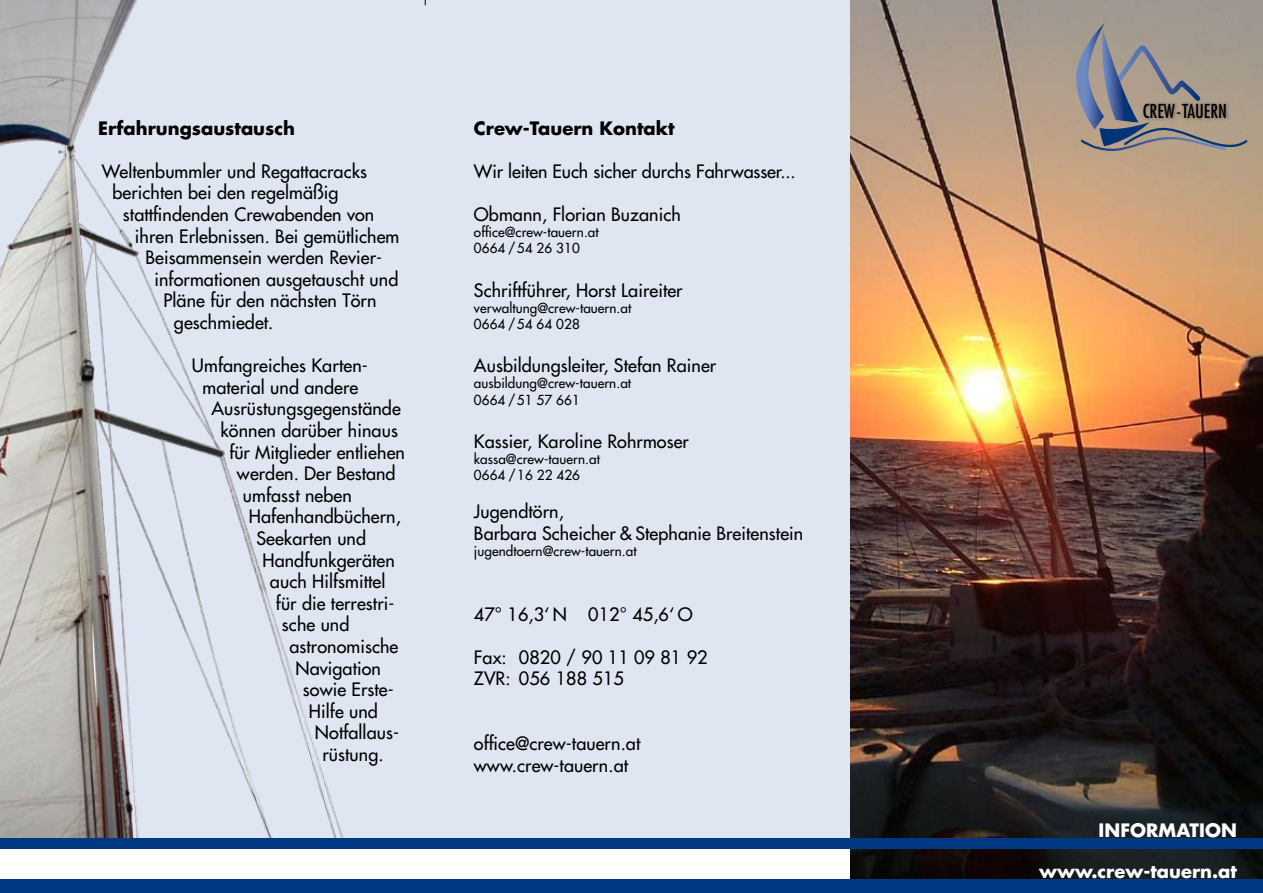
<style>
.page{position:relative;width:1263px;height:893px;background:#fff}
.page>*{position:absolute;margin:0;border:0;box-sizing:border-box;transform-origin:0 0}
.t1{font:condensed 18.75px "Futura";color:#000}
.t2{font:18px/21.6px "Futura";letter-spacing:.005em;color:#000}
.t3{font:700 18px "Futura";color:#000}
.t4{font:700 18px "Futura";color:#fff}
.t5{font:13.5px/16.2px "Futura";letter-spacing:.005em;color:#000}
</style>
<div class="page">
<div style="left:0;top:0;width:1263px;height:839px;background:#dfe6f1"></div>
<img style="left:0;top:0;width:344px;height:838px">
<img style="left:850px;top:0;width:413px;height:879px">
<div style="left:0;top:879px;width:1263px;height:14px;background:#003882"></div>
<div style="left:0;top:838px;width:1263px;height:10px;background:#003882"></div>
<svg style="left:1076px;top:23px;width:173px;height:133px;background:#97908d"></svg>
<p class="t3" style="left:98px;top:115px;width:198px">Erfahrungsaustausch</p>
<p class="t2" style="left:102px;top:160px;width:267px">Weltenbummler und Regattacracks</p>
<p class="t2" style="left:112px;top:182px;width:227px">berichten bei den regelmäßig</p>
<p class="t2" style="left:123px;top:203px;width:253px">stattfindenden Crewabenden von</p>
<p class="t2" style="left:135px;top:225px;width:266px">ihren Erlebnissen. Bei gemütlichem</p>
<p class="t2" style="left:145px;top:247px;width:238px">Beisammensein werden Revier-</p>
<p class="t2" style="left:154px;top:268px;width:245px">informationen ausgetauscht und</p>
<p class="t2" style="left:163px;top:290px;width:214px">Pläne für den nächsten Törn</p>
<p class="t2" style="left:174px;top:311px;width:101px">geschmiedet.</p>
<p class="t2" style="left:192px;top:355px;width:177px">Umfangreiches Karten-</p>
<p class="t2" style="left:202px;top:376px;width:157px">material und andere</p>
<p class="t2" style="left:211px;top:398px;width:191px">Ausrüstungsgegenstände</p>
<p class="t2" style="left:220px;top:419px;width:179px">können darüber hinaus</p>
<p class="t2" style="left:229px;top:441px;width:177px">für Mitglieder entliehen</p>
<p class="t2" style="left:237px;top:463px;width:160px">werden. Der Bestand</p>
<p class="t2" style="left:243px;top:484px;width:110px">umfasst neben</p>
<p class="t2" style="left:249px;top:506px;width:154px">Hafenhandbüchern,</p>
<p class="t2" style="left:256px;top:527px;width:111px">Seekarten und</p>
<p class="t2" style="left:262px;top:549px;width:134px">Handfunkgeräten</p>
<p class="t2" style="left:270px;top:571px;width:117px">auch Hilfsmittel</p>
<p class="t2" style="left:276px;top:592px;width:120px">für die terrestri-</p>
<p class="t2" style="left:282px;top:614px;width:69px">sche und</p>
<p class="t2" style="left:289px;top:635px;width:110px">astronomische</p>
<p class="t2" style="left:295px;top:657px;width:87px">Navigation</p>
<p class="t2" style="left:303px;top:679px;width:92px">sowie Erste-</p>
<p class="t2" style="left:309px;top:700px;width:71px">Hilfe und</p>
<p class="t2" style="left:315px;top:722px;width:86px">Notfallaus-</p>
<p class="t2" style="left:322px;top:743px;width:63px">rüstung.</p>
<p class="t3" style="left:474px;top:115px;width:202px">Crew-Tauern Kontakt</p>
<p class="t2" style="left:474px;top:160px;width:323px">Wir leiten Euch sicher durchs Fahrwasser...</p>
<p class="t2" style="left:474px;top:203px;width:208px">Obmann, Florian Buzanich</p>
<p class="t5" style="left:474px;top:224px;width:126px">office@crew-tauern.at<br>0664 / 54 26 310</p>
<p class="t2" style="left:474px;top:279px;width:210px">Schriftführer, Horst Laireiter</p>
<p class="t5" style="left:474px;top:300px;width:159px">verwaltung@crew-tauern.at<br>0664 / 54 64 028</p>
<p class="t2" style="left:474px;top:355px;width:244px">Ausbildungsleiter, Stefan Rainer</p>
<p class="t5" style="left:474px;top:375px;width:159px">ausbildung@crew-tauern.at<br>0664 / 51 57 661</p>
<p class="t2" style="left:474px;top:430px;width:216px">Kassier, Karoline Rohrmoser</p>
<p class="t5" style="left:474px;top:451px;width:127px">kassa@crew-tauern.at<br>0664 / 16 22 426</p>
<p class="t2" style="left:474px;top:500px;width:331px">Jugendtörn,<br>Barbara Scheicher &amp; Stephanie Breitenstein</p>
<p class="t5" style="left:474px;top:543px;width:164px">jugendtoern@crew-tauern.at</p>
<p class="t2" style="left:474px;top:603px;width:220px">47° 16,3‘ N 012° 45,6‘ O</p>
<p class="t2" style="left:474px;top:646px;width:235px">Fax: 0820 / 90 11 09 81 92<br>ZVR: 056 188 515</p>
<p class="t2" style="left:474px;top:733px;width:168px">office@crew-tauern.at www.crew-tauern.at</p>
<p class="t1" style="left:1143px;top:99px;width:86px">CREW - TAUERN</p>
<p class="t4" style="left:1098px;top:818px;width:140px">INFORMATION</p>
<p class="t4" style="left:1039px;top:858px;width:199px">www.crew-tauern.at</p>
</div>
